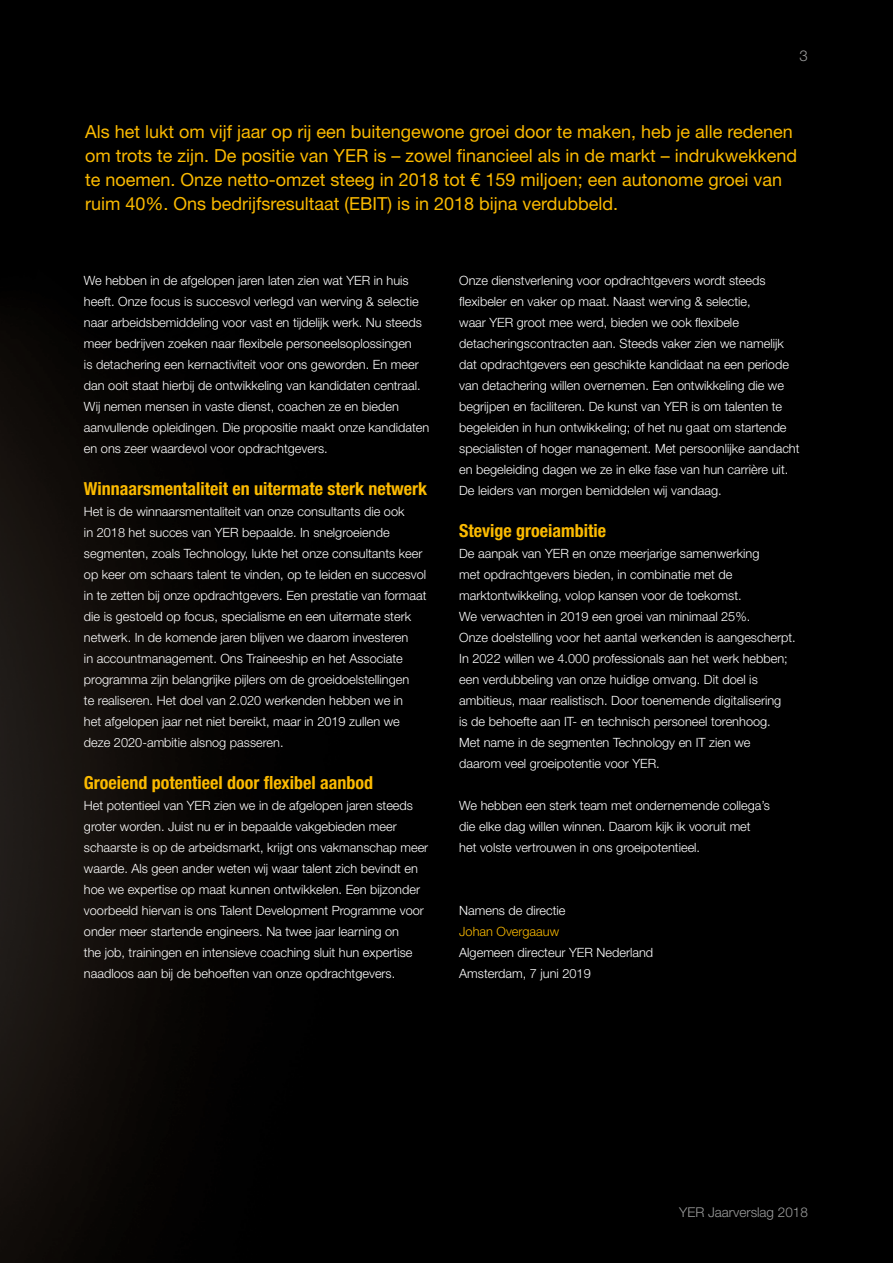
<style>
.page{position:relative;width:893px;height:1263px;background:#fff}
.page>*{position:absolute;margin:0;border:0;box-sizing:border-box;transform-origin:0 0}
.t1{font:18px/24px "Helvetica Neue LT Std";color:#fbba00}
.t2{font:700 condensed 18px "Helvetica Neue LT Std";color:#fbba00}
.t3{font:300 15px "Helvetica Neue LT Std";color:#9c9d9d}
.t4{font:300 13.5px "Helvetica Neue LT Std";color:#9c9d9d}
.t5{font:300 12.75px/21px "Helvetica Neue LT Std";color:#fff}
.t6{font:300 12.75px "Helvetica Neue LT Std";color:#fbba00}
</style>
<div class="page">
<img style="left:0;top:0;width:893px;height:1263px">
<p class="t3" style="left:800px;top:46px;width:10px">3</p>
<p class="t1" style="left:85px;top:119px;width:714px">Als het lukt om vijf jaar op rij een buitengewone groei door te maken, heb je alle redenen om trots te zijn. De positie van YER is – zowel financieel als in de markt – indrukwekkend te noemen. Onze netto-omzet steeg in 2018 tot € 159 miljoen; een autonome groei van ruim 40%. Ons bedrijfsresultaat (EBIT) is in 2018 bijna verdubbeld.</p>
<p class="t5" style="left:84px;top:270px;width:347px">We hebben in de afgelopen jaren laten zien wat YER in huis heeft. Onze focus is succesvol verlegd van werving &amp; selectie naar arbeidsbemiddeling voor vast en tijdelijk werk. Nu steeds meer bedrijven zoeken naar flexibele personeelsoplossingen<br>is detachering een kernactiviteit voor ons geworden. En meer dan ooit staat hierbij de ontwikkeling van kandidaten centraal.<br>Wij nemen mensen in vaste dienst, coachen ze en bieden aanvullende opleidingen. Die propositie maakt onze kandidaten en ons zeer waardevol voor opdrachtgevers.</p>
<h1 class="t2" style="left:84px;top:478px;width:345px">Winnaarsmentaliteit en uitermate sterk netwerk</h1>
<p class="t5" style="left:84px;top:501px;width:344px">Het is de winnaarsmentaliteit van onze consultants die ook<br>in 2018 het succes van YER bepaalde. In snelgroeiende segmenten, zoals Technology, lukte het onze consultants keer op keer om schaars talent te vinden, op te leiden en succesvol in te zetten bij onze opdrachtgevers. Een prestatie van formaat die is gestoeld op focus, specialisme en een uitermate sterk netwerk. In de komende jaren blijven we daarom investeren<br>in accountmanagement. Ons Traineeship en het Associate programma zijn belangrijke pijlers om de groeidoelstellingen<br>te realiseren. Het doel van 2.020 werkenden hebben we in<br>het afgelopen jaar net niet bereikt, maar in 2019 zullen we deze 2020-ambitie alsnog passeren.</p>
<h1 class="t2" style="left:84px;top:772px;width:291px">Groeiend potentieel door flexibel aanbod</h1>
<p class="t5" style="left:84px;top:795px;width:346px">Het potentieel van YER zien we in de afgelopen jaren steeds groter worden. Juist nu er in bepaalde vakgebieden meer schaarste is op de arbeidsmarkt, krijgt ons vakmanschap meer waarde. Als geen ander weten wij waar talent zich bevindt en hoe we expertise op maat kunnen ontwikkelen. Een bijzonder voorbeeld hiervan is ons Talent Development Programme voor onder meer startende engineers. Na twee jaar learning on<br>the job, trainingen en intensieve coaching sluit hun expertise naadloos aan bij de behoeften van onze opdrachtgevers.</p>
<p class="t5" style="left:459px;top:270px;width:342px">Onze dienstverlening voor opdrachtgevers wordt steeds flexibeler en vaker op maat. Naast werving &amp; selectie,<br>waar YER groot mee werd, bieden we ook flexibele detacheringscontracten aan. Steeds vaker zien we namelijk dat opdrachtgevers een geschikte kandidaat na een periode van detachering willen overnemen. Een ontwikkeling die we begrijpen en faciliteren. De kunst van YER is om talenten te begeleiden in hun ontwikkeling; of het nu gaat om startende specialisten of hoger management. Met persoonlijke aandacht en begeleiding dagen we ze in elke fase van hun carrière uit.<br>De leiders van morgen bemiddelen wij vandaag.</p>
<h1 class="t2" style="left:459px;top:520px;width:148px">Stevige groeiambitie</h1>
<p class="t5" style="left:459px;top:543px;width:338px">De aanpak van YER en onze meerjarige samenwerking<br>met opdrachtgevers bieden, in combinatie met de marktontwikkeling, volop kansen voor de toekomst.<br>We verwachten in 2019 een groei van minimaal 25%.<br>Onze doelstelling voor het aantal werkenden is aangescherpt.<br>In 2022 willen we 4.000 professionals aan het werk hebben; een verdubbeling van onze huidige omvang. Dit doel is ambitieus, maar realistisch. Door toenemende digitalisering<br>is de behoefte aan IT- en technisch personeel torenhoog.<br>Met name in de segmenten Technology en IT zien we<br>daarom veel groeipotentie voor YER.</p>
<p class="t5" style="left:459px;top:795px;width:312px">We hebben een sterk team met ondernemende collega’s die elke dag willen winnen. Daarom kijk ik vooruit met het volste vertrouwen in ons groeipotentieel.</p>
<p class="t5" style="left:459px;top:900px;width:108px">Namens de directie</p>
<p class="t6" style="left:459px;top:924px;width:101px">Johan Overgaauw</p>
<p class="t5" style="left:459px;top:942px;width:195px">Algemeen directeur YER Nederland<br>Amsterdam, 7 juni 2019</p>
<p class="t4" style="left:679px;top:1204px;width:130px">YER Jaarverslag 2018</p>
</div>
